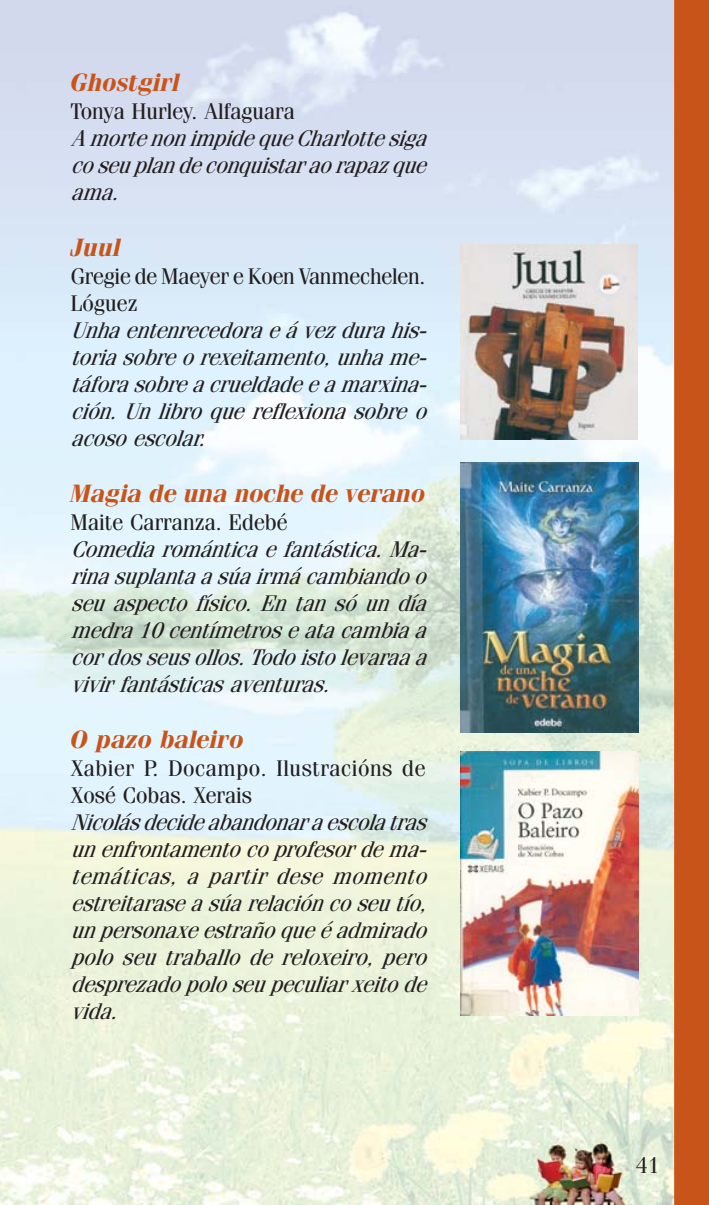
<style>
.page{position:relative;width:709px;height:1205px;background:#fff}
.page>*{position:absolute;margin:0;border:0;box-sizing:border-box;transform-origin:0 0}
.t1{font:25px "TTDD0 O00";color:#c8541a}
.t2{font:22.5px/27px "TTDD6 OI00";letter-spacing:.005em;color:#231f20;text-align:justify}
.t3{font:22.5px/27px "TTDC1 O00";letter-spacing:.005em;color:#231f20}
.t4{font:22.5px/27px "TTDC1 O00";letter-spacing:.025em;color:#231f20}
</style>
<div class="page">
<img style="left:0;top:0;width:674px;height:1205px">
<svg style="left:674px;top:0;width:35px;height:1205px;background:#c8571e"></svg>
<img style="left:460px;top:245px;width:177px;height:194px">
<img style="left:461px;top:463px;width:177px;height:269px">
<img style="left:461px;top:751px;width:177px;height:264px">
<p class="t1" style="left:71px;top:74px;width:111px">Ghostgirl</p>
<p class="t3" style="left:71px;top:100px;width:226px">Tonya Hurley. Alfaguara</p>
<p class="t2" style="left:71px;top:127px;width:356px">A morte non impide que Charlotte siga co seu plan de conquistar ao rapaz que ama.</p>
<p class="t1" style="left:71px;top:239px;width:52px">Juul</p>
<p class="t3" style="left:71px;top:265px;width:356px">Gregie de Maeyer e Koen Vanmechelen.<br>Lóguez</p>
<p class="t2" style="left:71px;top:319px;width:357px">Unha entenrecedora e á vez dura his&shy;toria sobre o rexeitamento, unha me&shy;táfora sobre a crueldade e a marxina&shy;ción. Un libro que reflexiona sobre o acoso escolar.</p>
<p class="t1" style="left:71px;top:485px;width:356px">Magia de una noche de verano</p>
<p class="t3" style="left:71px;top:511px;width:218px">Maite Carranza. Edebé</p>
<p class="t2" style="left:71px;top:538px;width:357px">Comedia romántica e fantástica. Ma&shy;rina suplanta a súa irmá cambiando o seu aspecto físico. En tan só un día medra 10 centímetros e ata cambia a cor dos seus ollos. Todo isto levaraa a vivir fantásticas aventuras.</p>
<p class="t1" style="left:71px;top:731px;width:174px">O pazo baleiro</p>
<p class="t4" style="left:71px;top:757px;width:356px">Xabier P. Docampo. Ilustracións de<br>Xosé Cobas. Xerais</p>
<p class="t2" style="left:71px;top:811px;width:357px">Nicolás decide abandonar a escola tras un enfrontamento co profesor de ma&shy;temáticas, a partir dese momento estreitarase a súa relación co seu tío, un personaxe estraño que é admirado polo seu traballo de reloxeiro, pero desprezado polo seu peculiar xeito de vida.</p>
<p class="t3" style="left:635px;top:1154px;width:25px">41</p>
</div>
